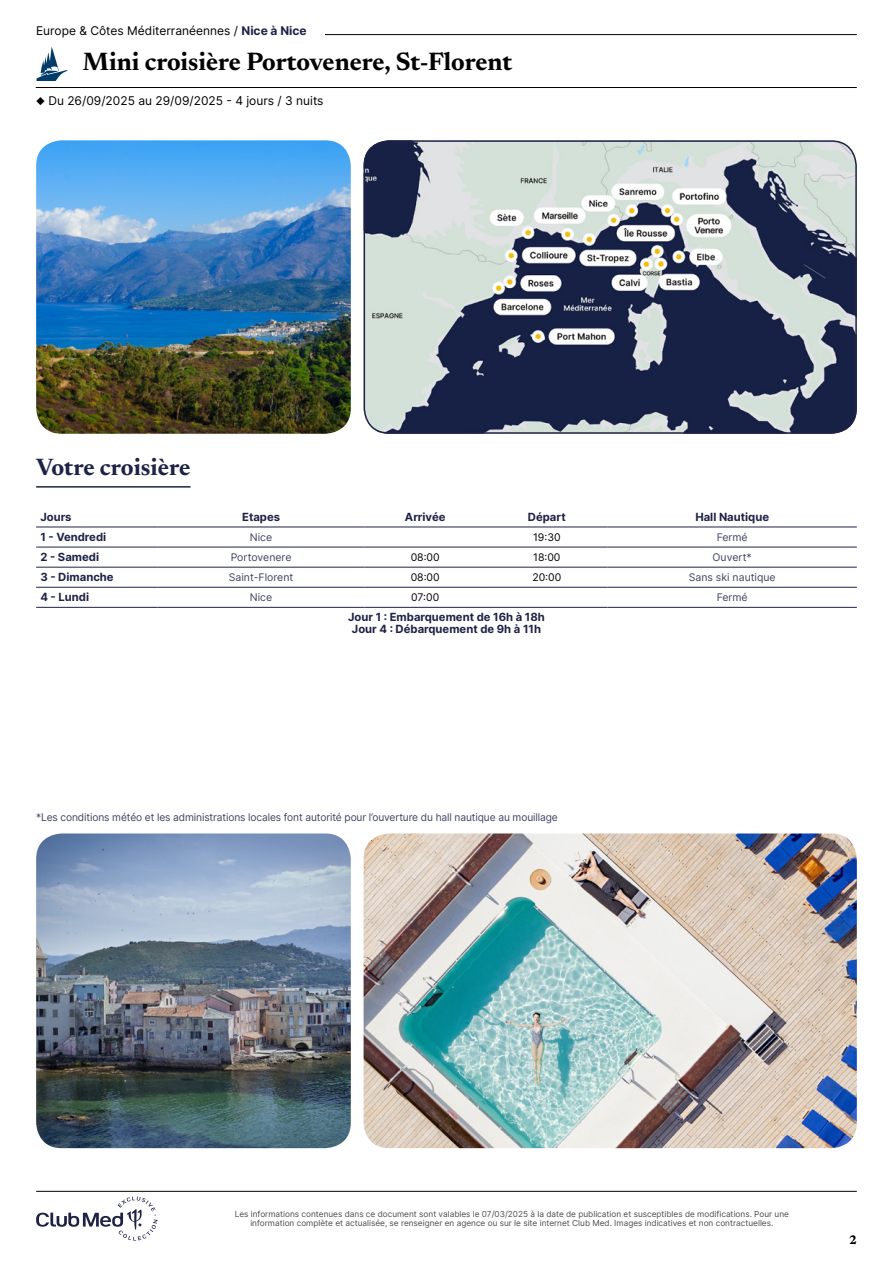
<style>
.page{position:relative;width:893px;height:1263px;background:#fff}
.page>*{position:absolute;margin:0;border:0;box-sizing:border-box;transform-origin:0 0}
.t1{font:700 25.5px "Newsreader 24 pt";color:#000}
.t2{font:700 24px "Newsreader 24 pt";color:#1e2346}
.t3{font:700 12.6px "Newsreader 24 pt";color:#000}
.t4{font:12px "Inter";color:#000}
.t5{font:700 11.25px/12px "Inter";color:#1e2346;text-align:center}
.t6{font:10.5px "Inter";letter-spacing:-.01em;color:#404462}
.t7{font:10.5px "Inter";color:#000}
.t8{font:8.25px/9px "Inter";color:#4d4d4d;text-align:center}
.s1{font-weight:700;color:#1e2346}
</style>
<div class="page">
<hr style="left:107px;top:34px;width:750px;height:1px;background:#000">
<hr style="left:36px;top:87px;width:821px;height:1px;background:#000">
<svg style="left:36px;top:47px;width:32px;height:34px"></svg>
<div style="left:36px;top:26px;width:288px;height:17px;background:#fff"></div>
<img style="left:364px;top:833px;width:493px;height:315px">
<hr style="left:36px;top:527px;width:122px;height:1px;background:#1e2346">
<hr style="left:158px;top:527px;width:206px;height:1px;background:#1e2346">
<hr style="left:364px;top:527px;width:122px;height:1px;background:#1e2346">
<hr style="left:486px;top:527px;width:122px;height:1px;background:#1e2346">
<hr style="left:608px;top:527px;width:249px;height:1px;background:#1e2346">
<hr style="left:36px;top:547px;width:122px;height:1px;background:#1e2346">
<hr style="left:158px;top:547px;width:206px;height:1px;background:#1e2346">
<hr style="left:364px;top:547px;width:122px;height:1px;background:#1e2346">
<hr style="left:486px;top:547px;width:122px;height:1px;background:#1e2346">
<hr style="left:608px;top:547px;width:249px;height:1px;background:#1e2346">
<hr style="left:36px;top:567px;width:122px;height:1px;background:#1e2346">
<hr style="left:158px;top:567px;width:206px;height:1px;background:#1e2346">
<hr style="left:364px;top:567px;width:122px;height:1px;background:#1e2346">
<hr style="left:486px;top:567px;width:122px;height:1px;background:#1e2346">
<hr style="left:608px;top:567px;width:249px;height:1px;background:#1e2346">
<hr style="left:36px;top:587px;width:122px;height:1px;background:#1e2346">
<hr style="left:36px;top:607px;width:122px;height:1px;background:#1e2346">
<hr style="left:158px;top:587px;width:206px;height:1px;background:#1e2346">
<hr style="left:158px;top:607px;width:206px;height:1px;background:#1e2346">
<hr style="left:364px;top:587px;width:122px;height:1px;background:#1e2346">
<hr style="left:364px;top:607px;width:122px;height:1px;background:#1e2346">
<hr style="left:486px;top:587px;width:122px;height:1px;background:#1e2346">
<hr style="left:486px;top:607px;width:122px;height:1px;background:#1e2346">
<hr style="left:608px;top:587px;width:249px;height:1px;background:#1e2346">
<hr style="left:608px;top:607px;width:249px;height:1px;background:#1e2346">
<img style="left:364px;top:140px;width:493px;height:294px">
<div style="left:364px;top:140px;width:493px;height:294px;border:2px solid #1e2346;border-radius:25px"></div>
<img style="left:36px;top:140px;width:315px;height:294px">
<img style="left:36px;top:833px;width:315px;height:315px">
<hr style="left:36px;top:486px;width:155px;height:2px;background:#1e2346">
<svg style="left:36px;top:1196px;width:122px;height:44px"></svg>
<hr style="left:36px;top:1191px;width:821px;height:1px;background:#000">
<h3 class="t4" style="left:36px;top:22px;width:272px">Europe &amp; Côtes Méditerranéennes / <span class="s1">Nice à Nice</span></h3>
<h1 class="t1" style="left:83px;top:43px;width:431px">Mini croisière Portovenere, St-Florent</h1>
<h3 class="t4" style="left:36px;top:92px;width:289px">◆ Du 26/09/2025 au 29/09/2025 - 4 jours / 3 nuits</h3>
<h2 class="t2" style="left:36px;top:450px;width:156px">Votre croisière</h2>
<h3 class="t5" style="left:40px;top:510px;width:33px">Jours</h3>
<h3 class="t5" style="left:242px;top:510px;width:39px">Etapes</h3>
<h3 class="t5" style="left:405px;top:510px;width:42px">Arrivée</h3>
<h3 class="t5" style="left:528px;top:510px;width:39px">Départ</h3>
<h3 class="t5" style="left:695px;top:510px;width:75px">Hall Nautique</h3>
<h3 class="t5" style="left:40px;top:531px;width:67px">1 - Vendredi</h3>
<p class="t6" style="left:250px;top:529px;width:24px">Nice</p>
<p class="t7" style="left:533px;top:529px;width:29px">19:30</p>
<p class="t6" style="left:717px;top:529px;width:32px">Fermé</p>
<h3 class="t5" style="left:40px;top:551px;width:60px">2 - Samedi</h3>
<p class="t6" style="left:231px;top:549px;width:62px">Portovenere</p>
<p class="t7" style="left:411px;top:549px;width:31px">08:00</p>
<p class="t7" style="left:533px;top:549px;width:29px">18:00</p>
<p class="t6" style="left:713px;top:549px;width:41px">Ouvert*</p>
<h3 class="t5" style="left:40px;top:571px;width:75px">3 - Dimanche</h3>
<p class="t6" style="left:229px;top:570px;width:66px">Saint-Florent</p>
<p class="t7" style="left:411px;top:570px;width:31px">08:00</p>
<p class="t7" style="left:532px;top:570px;width:30px">20:00</p>
<p class="t6" style="left:689px;top:570px;width:88px">Sans ski nautique</p>
<h3 class="t5" style="left:40px;top:591px;width:50px">4 - Lundi</h3>
<p class="t6" style="left:250px;top:590px;width:24px">Nice</p>
<p class="t7" style="left:411px;top:590px;width:30px">07:00</p>
<p class="t6" style="left:717px;top:590px;width:32px">Fermé</p>
<h3 class="t5" style="left:348px;top:611px;width:198px">Jour 1 : Embarquement de 16h à 18h<br>Jour 4 : Débarquement de 9h à 11h</h3>
<p class="t6" style="left:36px;top:809px;width:523px">*Les conditions météo et les administrations locales font autorité pour l’ouverture du hall nautique au mouillage</p>
<p class="t8" style="left:235px;top:1209px;width:556px">Les informations contenues dans ce document sont valables le 07/03/2025 à la date de publication et susceptibles de modifications. Pour une information complète et actualisée, se renseigner en agence ou sur le site internet Club Med. Images indicatives et non contractuelles.</p>
<h3 class="t3" style="left:849px;top:1230px;width:9px">2</h3>
</div>
